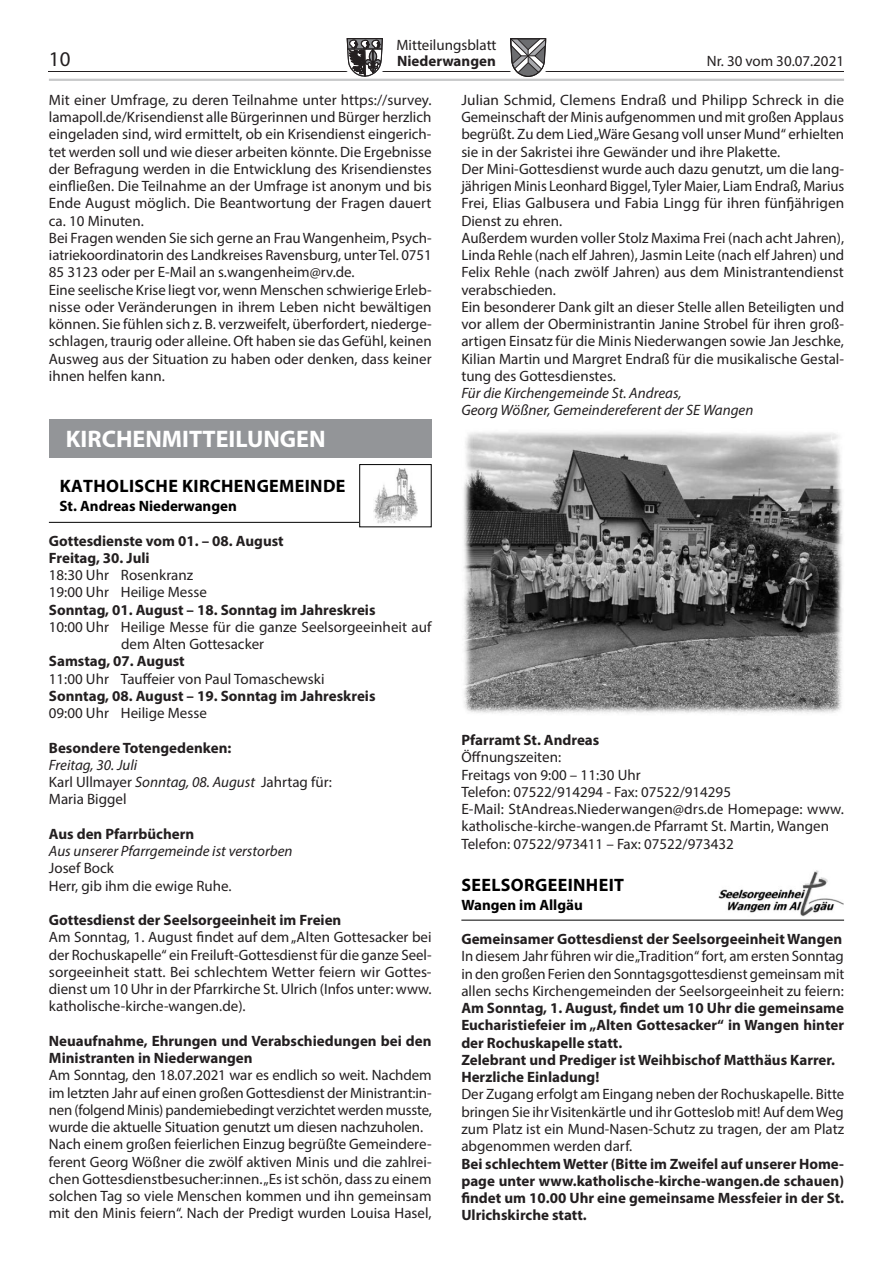
<style>
.page{position:relative;width:893px;height:1263px;background:#fff}
.page>*{position:absolute;margin:0;border:0;box-sizing:border-box;transform-origin:0 0}
.t1{font:700 24px "Myriad Pro";color:#fff}
.t2{font:21px "Myriad Pro";color:#231f20}
.t3{font:700 18px "Myriad Pro";letter-spacing:.02em;color:#000}
.t4{font:15px/17.2px "Myriad Pro";color:#231f20}
.t5{font:700 15px/17.2px "Myriad Pro";color:#231f20}
.t6{font:italic 15px/17.2px "Myriad Pro";color:#231f20}
.t7{font:700 15px "Myriad Pro";color:#000}
.s1{font-style:italic}
</style>
<div class="page">
<hr style="left:49px;top:71px;width:795px;height:1px;background:#231f20">
<svg style="left:347px;top:38px;width:36px;height:39px"></svg>
<svg style="left:510px;top:38px;width:36px;height:39px"></svg>
<hr style="left:49px;top:79px;width:795px;height:2px;background:#c7c8ca">
<div style="left:49px;top:419px;width:383px;height:38px;background:#939598"></div>
<hr style="left:49px;top:522px;width:381px;height:1px;background:#000">
<div style="left:360px;top:465px;width:71px;height:62px;background:#fff"></div>
<div style="left:359px;top:464px;width:73px;height:63px;border:1px solid #000"></div>
<img style="left:373px;top:468px;width:45px;height:55px">
<img style="left:463px;top:432px;width:380px;height:282px">
<hr style="left:461px;top:920px;width:383px;height:1px;background:#000">
<img style="left:718px;top:870px;width:126px;height:47px">
<p class="t4" style="left:396px;top:36px;width:102px">Mitteilungsblatt</p>
<h2 class="t2" style="left:49px;top:46px;width:23px">10</h2>
<p class="t5" style="left:397px;top:52px;width:100px">Niederwangen</p>
<p class="t4" style="left:707px;top:52px;width:139px">Nr. 30 vom 30.07.2021</p>
<p class="t4" style="left:49px;top:91px;width:384px">Mit einer Umfrage, zu deren Teilnahme unter https://survey. lamapoll.de/Krisendienst alle Bürgerinnen und Bürger herzlich eingeladen sind, wird ermittelt, ob ein Krisendienst eingerich&shy;tet werden soll und wie dieser arbeiten könnte. Die Ergebnisse der Befragung werden in die Entwicklung des Krisendienstes einfließen. Die Teilnahme an der Umfrage ist anonym und bis Ende August möglich. Die Beantwortung der Fragen dauert ca. 10 Minuten.<br>Bei Fragen wenden Sie sich gerne an Frau Wangenheim, Psych&shy;iatriekoordinatorin des Landkreises Ravensburg, unter Tel. 0751<br>85 3123 oder per E-Mail an s.wangenheim@rv.de.<br>Eine seelische Krise liegt vor, wenn Menschen schwierige Erleb&shy;nisse oder Veränderungen in ihrem Leben nicht bewältigen können. Sie fühlen sich z. B. verzweifelt, überfordert, niederge&shy;schlagen, traurig oder alleine. Oft haben sie das Gefühl, keinen Ausweg aus der Situation zu haben oder denken, dass keiner ihnen helfen kann.</p>
<p class="t4" style="left:461px;top:91px;width:384px">Julian Schmid, Clemens Endraß und Philipp Schreck in die Gemeinschaft der Minis aufgenommen und mit großen Applaus begrüßt. Zu dem Lied „Wäre Gesang voll unser Mund“ erhielten sie in der Sakristei ihre Gewänder und ihre Plakette.<br>Der Mini-Gottesdienst wurde auch dazu genutzt, um die lang&shy;jährigen Minis Leonhard Biggel, Tyler Maier, Liam Endraß, Marius Frei, Elias Galbusera und Fabia Lingg für ihren fünfjährigen Dienst zu ehren.<br>Außerdem wurden voller Stolz Maxima Frei (nach acht Jahren), Linda Rehle (nach elf Jahren), Jasmin Leite (nach elf Jahren) und Felix Rehle (nach zwölf Jahren) aus dem Ministrantendienst verabschieden.<br>Ein besonderer Dank gilt an dieser Stelle allen Beteiligten und vor allem der Oberministrantin Janine Strobel für ihren groß&shy;artigen Einsatz für die Minis Niederwangen sowie Jan Jeschke, Kilian Martin und Margret Endraß für die musikalische Gestal&shy;tung des Gottesdienstes.</p>
<p class="t6" style="left:461px;top:384px;width:294px">Für die Kirchengemeinde St. Andreas,<br>Georg Wößner, Gemeindereferent der SE Wangen</p>
<h1 class="t1" style="left:66px;top:423px;width:261px">KIRCHENMITTEILUNGEN</h1>
<p class="t3" style="left:60px;top:474px;width:287px">KATHOLISCHE KIRCHENGEMEINDE</p>
<p class="t7" style="left:60px;top:496px;width:179px">St. Andreas Niederwangen</p>
<p class="t5" style="left:49px;top:531px;width:236px">Gottesdienste vom 01. – 08. August<br>Freitag, 30. Juli</p>
<p class="t4" style="left:49px;top:566px;width:159px">18:30 Uhr Rosenkranz<br>19:00 Uhr Heilige Messe</p>
<p class="t5" style="left:49px;top:600px;width:328px">Sonntag, 01. August – 18. Sonntag im Jahreskreis</p>
<p class="t4" style="left:121px;top:618px;width:312px;text-indent:-72px">10:00 Uhr Heilige Messe für die ganze Seelsorgeeinheit auf dem Alten Gottesacker</p>
<p class="t5" style="left:49px;top:652px;width:137px">Samstag, 07. August</p>
<p class="t4" style="left:49px;top:670px;width:277px">11:00 Uhr Tauffeier von Paul Tomaschewski</p>
<p class="t5" style="left:49px;top:687px;width:328px">Sonntag, 08. August – 19. Sonntag im Jahreskreis</p>
<p class="t4" style="left:49px;top:704px;width:159px">09:00 Uhr Heilige Messe</p>
<p class="t5" style="left:49px;top:738px;width:184px">Besondere Totengedenken:</p>
<p class="t4" style="left:49px;top:756px;width:285px"><span class="s1">Freitag, 30. Juli<br></span>Karl Ullmayer <span class="s1">Sonntag, 08. August</span> Jahrtag für:<br>Maria Biggel</p>
<p class="t5" style="left:49px;top:825px;width:147px">Aus den Pfarrbüchern</p>
<p class="t6" style="left:49px;top:842px;width:245px">Aus unserer Pfarrgemeinde ist verstorben</p>
<p class="t4" style="left:49px;top:859px;width:184px">Josef Bock<br>Herr, gib ihm die ewige Ruhe.</p>
<p class="t5" style="left:49px;top:911px;width:294px">Gottesdienst der Seelsorgeeinheit im Freien</p>
<p class="t4" style="left:49px;top:928px;width:384px;text-align:justify">Am Sonntag, 1. August findet auf dem „Alten Gottesacker bei der Rochuskapelle“ ein Freiluft-Gottesdienst für die ganze Seel&shy;sorgeeinheit statt. Bei schlechtem Wetter feiern wir Gottes&shy;dienst um 10 Uhr in der Pfarrkirche St. Ulrich (Infos unter: www. katholische-kirche-wangen.de).</p>
<p class="t5" style="left:49px;top:1032px;width:384px">Neuaufnahme, Ehrungen und Verabschiedungen bei den<br>Ministranten in Niederwangen</p>
<p class="t4" style="left:49px;top:1066px;width:384px">Am Sonntag, den 18.07.2021 war es endlich so weit. Nachdem im letzten Jahr auf einen großen Gottesdienst der Ministrant:in&shy;nen (folgend Minis) pandemiebedingt verzichtet werden musste, wurde die aktuelle Situation genutzt um diesen nachzuholen.<br>Nach einem großen feierlichen Einzug begrüßte Gemeindere&shy;ferent Georg Wößner die zwölf aktiven Minis und die zahlrei&shy;chen Gottesdienstbesucher:innen. „Es ist schön, dass zu einem solchen Tag so viele Menschen kommen und ihn gemeinsam mit den Minis feiern“. Nach der Predigt wurden Louisa Hasel,</p>
<p class="t5" style="left:461px;top:731px;width:139px">Pfarramt St. Andreas</p>
<p class="t4" style="left:461px;top:748px;width:384px">Öffnungszeiten:<br>Freitags von 9:00 – 11:30 Uhr<br>Telefon: 07522/914294 - Fax: 07522/914295<br>E-Mail: StAndreas.Niederwangen@drs.de Homepage: www. katholische-kirche-wangen.de Pfarramt St. Martin, Wangen Telefon: 07522/973411 – Fax: 07522/973432</p>
<p class="t3" style="left:461px;top:873px;width:164px">SEELSORGEEINHEIT</p>
<p class="t7" style="left:461px;top:895px;width:123px">Wangen im Allgäu</p>
<p class="t5" style="left:461px;top:930px;width:382px">Gemeinsamer Gottesdienst der Seelsorgeeinheit Wangen</p>
<p class="t4" style="left:461px;top:947px;width:384px;text-align:justify">In diesem Jahr führen wir die „Tradition“ fort, am ersten Sonntag in den großen Ferien den Sonntagsgottesdienst gemeinsam mit allen sechs Kirchengemeinden der Seelsorgeeinheit zu feiern:</p>
<p class="t5" style="left:461px;top:999px;width:384px">Am Sonntag, 1. August, findet um 10 Uhr die gemeinsame Eucharistiefeier im „Alten Gottesacker“ in Wangen hinter der Rochuskapelle statt.<br>Zelebrant und Prediger ist Weihbischof Matthäus Karrer.<br>Herzliche Einladung!</p>
<p class="t4" style="left:461px;top:1085px;width:384px;text-align:justify">Der Zugang erfolgt am Eingang neben der Rochuskapelle. Bitte bringen Sie ihr Visitenkärtle und ihr Gotteslob mit! Auf dem Weg zum Platz ist ein Mund-Nasen-Schutz zu tragen, der am Platz abgenommen werden darf.</p>
<p class="t5" style="left:461px;top:1154px;width:384px;text-align:justify">Bei schlechtem Wetter (Bitte im Zweifel auf unserer Home&shy;page unter www.katholische-kirche-wangen.de schauen) findet um 10.00 Uhr eine gemeinsame Messfeier in der St.<br>Ulrichskirche statt.</p>
</div>
